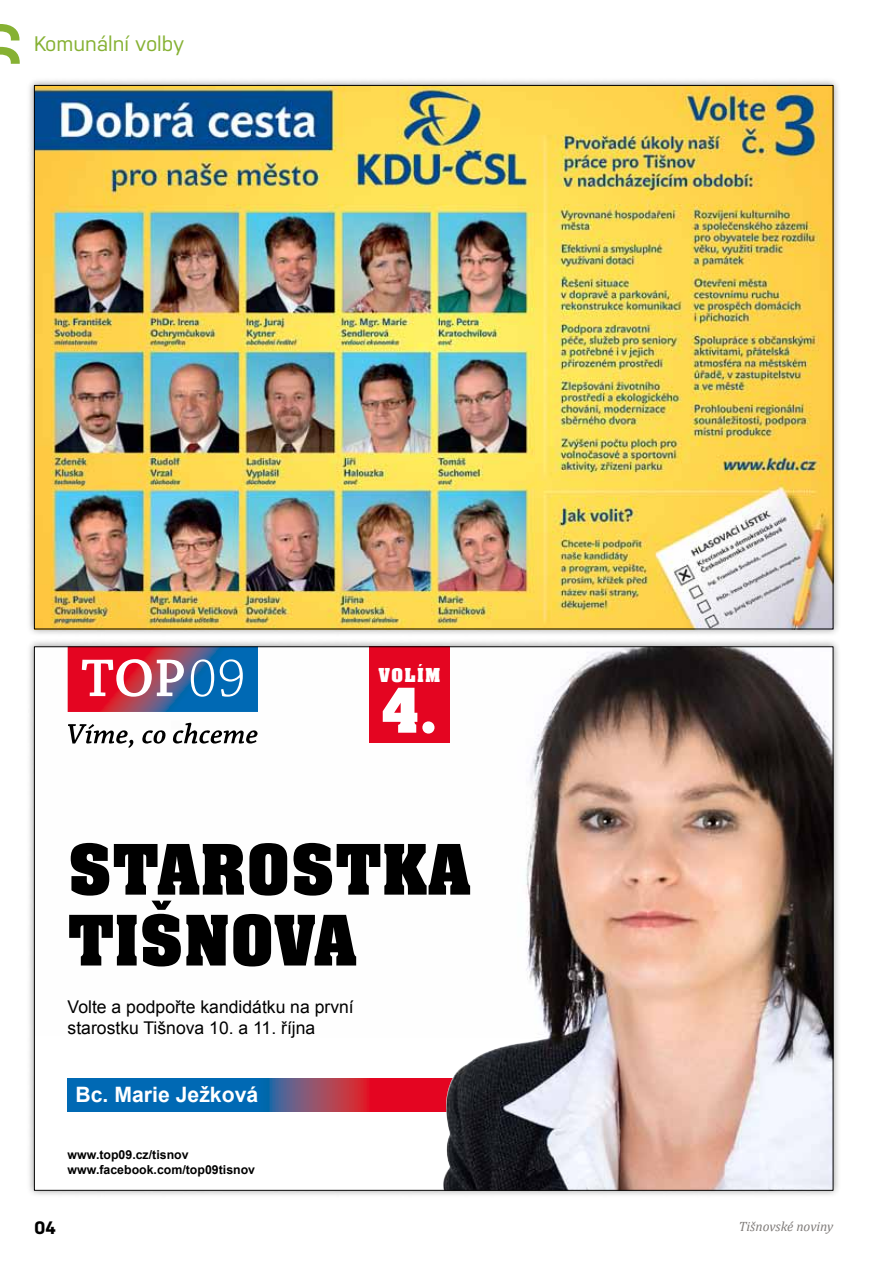
<style>
.page{position:relative;width:893px;height:1263px;background:#fff}
.page>*{position:absolute;margin:0;border:0;box-sizing:border-box;transform-origin:0 0}
.t1{font:700 75.9px/70.8px "Aachen Com";color:#000}
.t2{font:700 67.35px "Aachen Com";color:#fff}
.t3{font:700 21.15px "Arial";color:#fff}
.t4{font:21px "Nudista";color:#86b133}
.t5{font:700 20.85px "Aachen Com";letter-spacing:.06em;color:#fff}
.t6{font:700 18px "Nudista";color:#000}
.t7{font:17.55px/21.1px "Arial";color:#000}
.t8{font:italic 13.5px "Cambria";color:#807c7a}
.t9{font:700 12.3px/14.9px "Arial";color:#000}
</style>
<div class="page">
<svg style="left:0;top:24px;width:19px;height:17px"></svg>
<svg style="left:0;top:47px;width:20px;height:17px"></svg>
<div style="left:26px;top:77px;width:815px;height:560px;background:#000;opacity:.4"></div>
<img style="left:36px;top:87px;width:795px;height:540px">
<div style="left:26px;top:639px;width:815px;height:560px;background:#000;opacity:.4"></div>
<img style="left:36px;top:648px;width:795px;height:541px">
<div style="left:369px;top:646px;width:81px;height:97px;background:#e40521"></div>
<svg style="left:68px;top:648px;width:190px;height:64px;background:#8b5f85"></svg>
<svg style="left:142px;top:730px;width:24px;height:14px"></svg>
<svg style="left:173px;top:722px;width:85px;height:22px"></svg>
<svg style="left:68px;top:724px;width:65px;height:24px"></svg>
<p class="t4" style="left:34px;top:29px;width:152px">Komunální volby</p>
<p class="t5" style="left:378px;top:663px;width:64px">VOLÍM</p>
<h2 class="t2" style="left:381px;top:673px;width:58px">4.</h2>
<h1 class="t1" style="left:68px;top:836px;width:405px">STAROSTKA<br>TIŠNOVA</h1>
<p class="t7" style="left:68px;top:996px;width:288px">Volte a podpořte kandidátku na první starostku Tišnova 10. a 11. října</p>
<p class="t3" style="left:76px;top:1081px;width:184px">Bc. Marie Ježková</p>
<p class="t9" style="left:68px;top:1148px;width:189px">www.top09.cz/tisnov www.facebook.com/top09tisnov</p>
<p class="t6" style="left:34px;top:1214px;width:23px">04</p>
<p class="t8" style="left:739px;top:1217px;width:96px">Tišnovské noviny</p>
</div>
